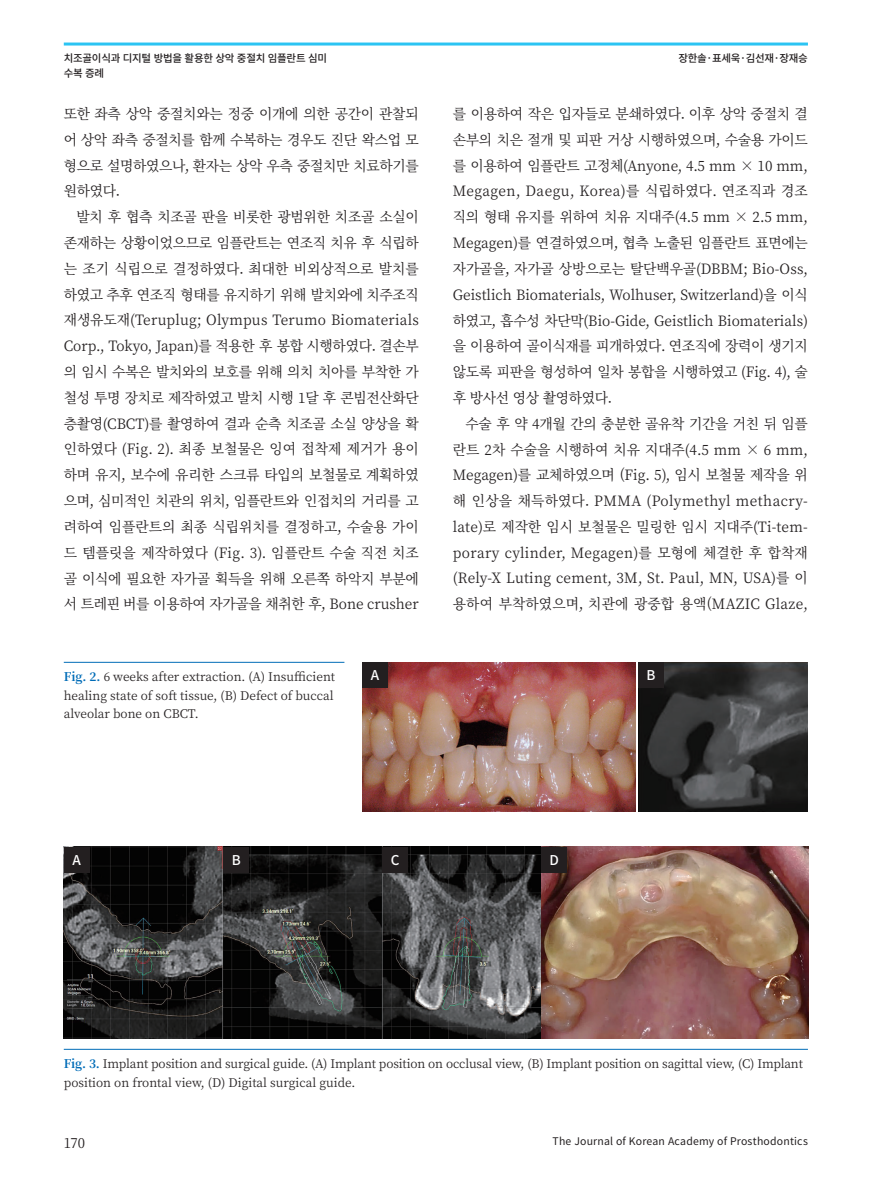
<style>
.page{position:relative;width:893px;height:1191px;background:#fff}
.page>*{position:absolute;margin:0;border:0;box-sizing:border-box;transform-origin:0 0}
.t1{font:14.25px/25.8px "Noto Serif CJ Kkr";letter-spacing:-.025em;color:#231f20;text-align:justify}
.t2{font:500 13.5px "Noto Sans CJ Kkr";color:#fff}
.t3{font:13.5px "Noto Serif CJ Kkr";color:#231f20}
.t4{font:12px/18px "Noto Serif CJ Kkr";letter-spacing:-.01em;color:#231f20;text-align:justify}
.t5{font:500 10.5px "Noto Sans CJ Kkr";letter-spacing:-.025em;color:#231f20}
.t6{font:10.5px "Noto Sans CJ Kkr";letter-spacing:.015em;color:#231f20}
.s1{font-weight:700;color:#006cb7}
</style>
<div class="page">
<hr style="left:64px;top:43px;width:744px;height:3px;background:#2bc4f3">
<img style="left:362px;top:662px;width:273px;height:149px">
<img style="left:638px;top:662px;width:170px;height:149px">
<hr style="left:64px;top:662px;width:280px;height:1px;background:#006cb7">
<div style="left:638px;top:662px;width:26px;height:25px;background:#231f20"></div>
<div style="left:362px;top:662px;width:26px;height:25px;background:#231f20"></div>
<img style="left:64px;top:847px;width:744px;height:191px">
<div style="left:224px;top:847px;width:25px;height:25px;background:#231f20"></div>
<div style="left:64px;top:847px;width:25px;height:25px;background:#231f20"></div>
<div style="left:541px;top:847px;width:26px;height:25px;background:#231f20"></div>
<div style="left:382px;top:847px;width:26px;height:25px;background:#231f20"></div>
<hr style="left:64px;top:1049px;width:744px;height:1px;background:#006cb7">
<p class="t5" style="left:64px;top:53px;width:265px">치조골이식과 디지털 방법을 활용한 상악 중절치 임플란트 심미</p>
<p class="t5" style="left:678px;top:53px;width:131px">장한솔·표세욱·김선재·장재승</p>
<p class="t5" style="left:64px;top:68px;width:42px">수복 증례</p>
<p class="t1" style="left:64px;top:101px;width:357px">또한 좌측 상악 중절치와는 정중 이개에 의한 공간이 관찰되 어 상악 좌측 중절치를 함께 수복하는 경우도 진단 왁스업 모 형으로 설명하였으나, 환자는 상악 우측 중절치만 치료하기를 원하였다.</p>
<p class="t1" style="left:64px;top:204px;width:357px;text-indent:13px">발치 후 협측 치조골 판을 비롯한 광범위한 치조골 소실이 존재하는 상황이었으므로 임플란트는 연조직 치유 후 식립하 는 조기 식립으로 결정하였다. 최대한 비외상적으로 발치를 하였고 추후 연조직 형태를 유지하기 위해 발치와에 치주조직 재생유도재(Teruplug; Olympus Terumo Biomaterials Corp., Tokyo, Japan)를 적용한 후 봉합 시행하였다. 결손부 의 임시 수복은 발치와의 보호를 위해 의치 치아를 부착한 가 철성 투명 장치로 제작하였고 발치 시행 1달 후 콘빔전산화단 층촬영(CBCT)를 촬영하여 결과 순측 치조골 소실 양상을 확 인하였다 (Fig. 2). 최종 보철물은 잉여 접착제 제거가 용이 하며 유지, 보수에 유리한 스크류 타입의 보철물로 계획하였 으며, 심미적인 치관의 위치, 임플란트와 인접치의 거리를 고 려하여 임플란트의 최종 식립위치를 결정하고, 수술용 가이 드 템플릿을 제작하였다 (Fig. 3). 임플란트 수술 직전 치조 골 이식에 필요한 자가골 획득을 위해 오른쪽 하악지 부분에 서 트레핀 버를 이용하여 자가골을 채취한 후, Bone crusher</p>
<p class="t1" style="left:453px;top:101px;width:357px">를 이용하여 작은 입자들로 분쇄하였다. 이후 상악 중절치 결 손부의 치은 절개 및 피판 거상 시행하였으며, 수술용 가이드 를 이용하여 임플란트 고정체(Anyone, 4.5 mm × 10 mm, Megagen, Daegu, Korea)를 식립하였다. 연조직과 경조 직의 형태 유지를 위하여 치유 지대주(4.5 mm × 2.5 mm, Megagen)를 연결하였으며, 협측 노출된 임플란트 표면에는 자가골을, 자가골 상방으로는 탈단백우골(DBBM; Bio-Oss, Geistlich Biomaterials, Wolhuser, Switzerland)을 이식 하였고, 흡수성 차단막(Bio-Gide, Geistlich Biomaterials) 을 이용하여 골이식재를 피개하였다. 연조직에 장력이 생기지 않도록 피판을 형성하여 일차 봉합을 시행하였고 (Fig. 4), 술 후 방사선 영상 촬영하였다.</p>
<p class="t1" style="left:453px;top:411px;width:357px;text-indent:13px">수술 후 약 4개월 간의 충분한 골유착 기간을 거친 뒤 임플 란트 2차 수술을 시행하여 치유 지대주(4.5 mm × 6 mm, Megagen)를 교체하였으며 (Fig. 5), 임시 보철물 제작을 위 해 인상을 채득하였다. PMMA (Polymethyl methacry&shy;late)로 제작한 임시 보철물은 밀링한 임시 지대주(Ti-tem&shy;porary cylinder, Megagen)를 모형에 체결한 후 합착재 (Rely-X Luting cement, 3M, St. Paul, MN, USA)를 이 용하여 부착하였으며, 치관에 광중합 용액(MAZIC Glaze,</p>
<p class="t4" style="left:64px;top:668px;width:273px"><span class="s1">Fig. 2.</span> 6 weeks after extraction. (A) Insufficient healing state of soft tissue, (B) Defect of buccal alveolar bone on CBCT.</p>
<p class="t2" style="left:371px;top:667px;width:10px">A</p>
<p class="t2" style="left:647px;top:667px;width:11px">B</p>
<p class="t2" style="left:72px;top:852px;width:10px">A</p>
<p class="t2" style="left:232px;top:852px;width:11px">B</p>
<p class="t2" style="left:391px;top:852px;width:10px">C</p>
<p class="t2" style="left:550px;top:852px;width:11px">D</p>
<p class="t4" style="left:64px;top:1055px;width:741px"><span class="s1">Fig. 3.</span> Implant position and surgical guide. (A) Implant position on occlusal view, (B) Implant position on sagittal view, (C) Implant position on frontal view, (D) Digital surgical guide.</p>
<p class="t3" style="left:64px;top:1135px;width:23px">170</p>
<p class="t6" style="left:553px;top:1135px;width:257px">The Journal of Korean Academy of Prosthodontics</p>
</div>
